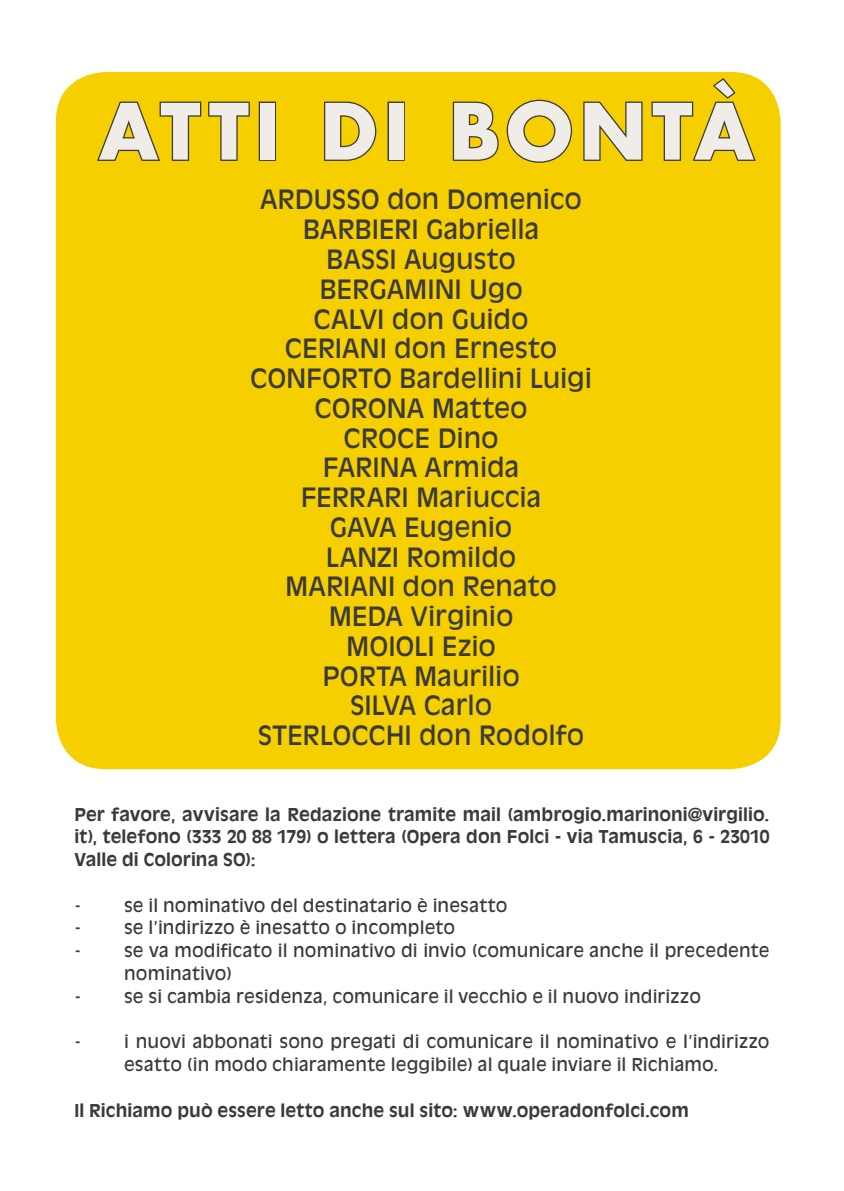
<style>
.page{position:relative;width:844px;height:1191px;background:#fff}
.page>*{position:absolute;margin:0;border:0;box-sizing:border-box;transform-origin:0 0}
.t1{font:700 75.25px "Futura";letter-spacing:.08em;color:#f0ede8}
.t2{font:26.25px/29.8px "Antique Olive";letter-spacing:-.005em;color:#3b3a39;text-align:center}
.t3{font:17.5px/22.8px "Antique Olive";letter-spacing:.01em;color:#3b3a39}
.t4{font:700 17.5px/22.8px "Antique Olive";letter-spacing:.005em;color:#3b3a39;text-align:justify}
</style>
<div class="page">
<div style="left:56px;top:72px;width:724px;height:697px;background:#f5cf00;border-radius:50px"></div>
<svg style="left:97px;top:101px;width:153px;height:60px"></svg>
<div style="left:259px;top:102px;width:17px;height:59px;border:3px solid #3b3a39"></div>
<svg style="left:324px;top:101px;width:53px;height:60px"></svg>
<div style="left:387px;top:102px;width:18px;height:59px;border:3px solid #3b3a39"></div>
<svg style="left:452px;top:99px;width:121px;height:64px"></svg>
<svg style="left:583px;top:101px;width:60px;height:60px"></svg>
<svg style="left:651px;top:76px;width:106px;height:85px"></svg>
<h1 class="t1" style="left:99px;top:79px;width:655px">ATTI DI BONTÀ</h1>
<p class="t2" style="left:250px;top:184px;width:343px">ARDUSSO don Domenico<br>BARBIERI Gabriella<br>BASSI Augusto<br>BERGAMINI Ugo<br>CALVI don Guido<br>CERIANI don Ernesto<br>CONFORTO Bardellini Luigi<br>CORONA Matteo<br>CROCE Dino<br>FARINA Armida<br>FERRARI Mariuccia<br>GAVA Eugenio<br>LANZI Romildo<br>MARIANI don Renato<br>MEDA Virginio<br>MOIOLI Ezio<br>PORTA Maurilio<br>SILVA Carlo<br>STERLOCCHI don Rodolfo</p>
<p class="t4" style="left:74px;top:802px;width:696px">Per favore, avvisare la Redazione tramite mail (ambrogio.marinoni@virgilio. it), telefono (333 20 88 179) o lettera (Opera don Folci - via Tamuscia, 6 - 23010<br>Valle di Colorina SO):</p>
<p class="t3" style="left:74px;top:893px;width:8px">-</p>
<p class="t3" style="left:124px;top:893px;width:385px">se il nominativo del destinatario è inesatto</p>
<p class="t3" style="left:74px;top:916px;width:8px">-</p>
<p class="t3" style="left:124px;top:916px;width:332px">se l’indirizzo è inesatto o incompleto</p>
<p class="t3" style="left:74px;top:938px;width:8px">-</p>
<p class="t3" style="left:124px;top:938px;width:646px">se va modificato il nominativo di invio (comunicare anche il precedente nominativo)</p>
<p class="t3" style="left:74px;top:984px;width:8px">-</p>
<p class="t3" style="left:124px;top:984px;width:578px">se si cambia residenza, comunicare il vecchio e il nuovo indirizzo</p>
<p class="t3" style="left:74px;top:1029px;width:8px">-</p>
<p class="t3" style="left:124px;top:1029px;width:646px">i nuovi abbonati sono pregati di comunicare il nominativo e l’indirizzo esatto (in modo chiaramente leggibile) al quale inviare il Richiamo.</p>
<p class="t4" style="left:74px;top:1098px;width:615px">Il Richiamo può essere letto anche sul sito: www.operadonfolci.com</p>
</div>
